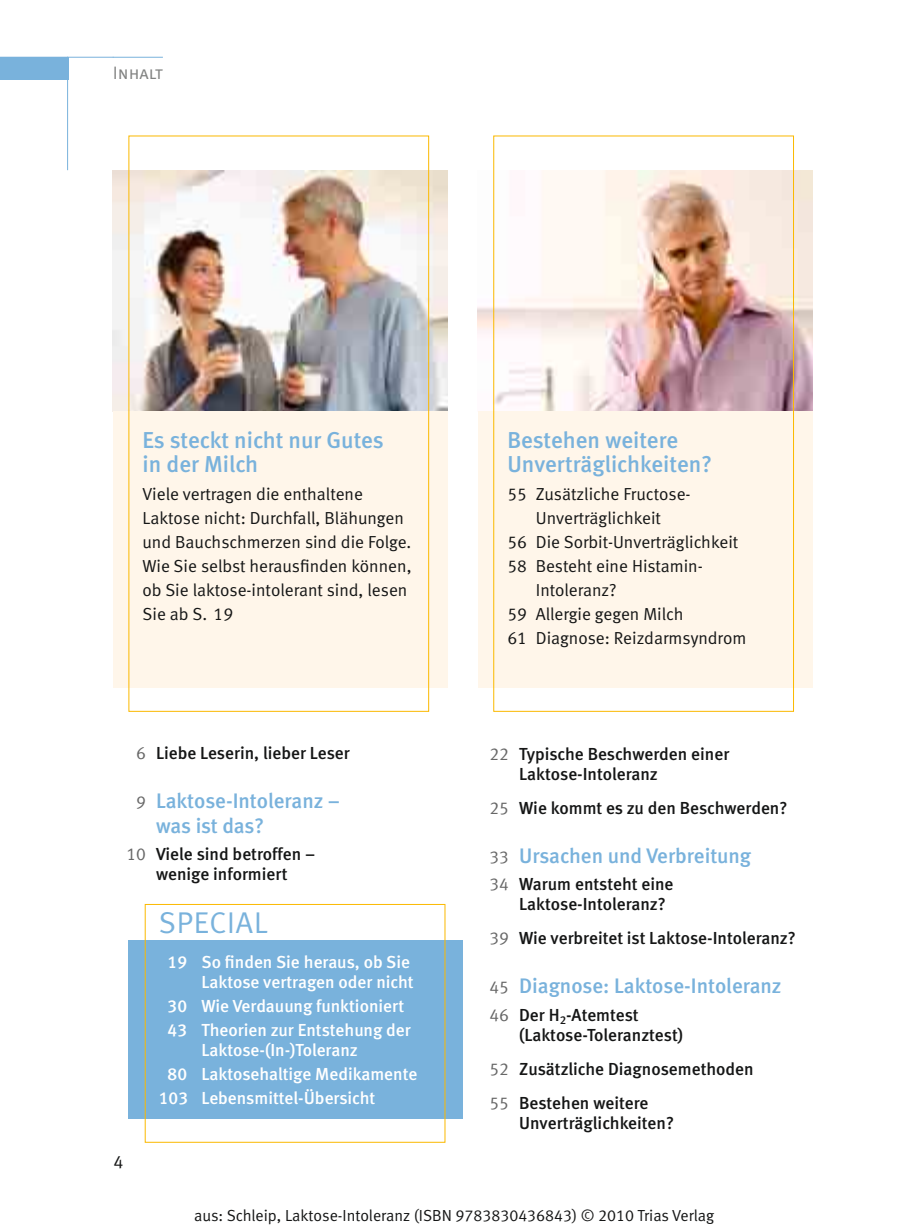
<style>
.page{position:relative;width:908px;height:1231px;background:#fff}
.page>*{position:absolute;margin:0;border:0;box-sizing:border-box;transform-origin:0 0}
.t1{font:30px "Meta Normal";letter-spacing:.03em;color:#79b2dc}
.t2{font:23px/24px "Meta Medium LF";color:#79b2dc}
.t3{font:21px/25px "Meta Medium LF";color:#79b2dc}
.t4{font:18px "Meta Normal LF Caps";color:#818281}
.t5{font:18px "Meta Normal LF";color:#151616}
.t6{font:17.4px/20px "Meta Medium LF";color:#151616}
.t7{font:17.4px/24px "Meta Normal LF";color:#151616}
.t8{font:17.4px/20px "Meta Medium LF";color:#fff;text-align:right}
.t9{font:16px "Meta Normal LF";color:#151616}
.s1{font-family:"Meta Normal LF";color:#676767}
.s2{font-family:"Meta Normal LF";font-size:17.4px;color:#676767}
</style>
<div class="page">
<div style="left:0;top:57px;width:68px;height:22px;background:#79b2dc"></div>
<hr style="left:67px;top:57px;width:1px;height:113px;background:#79b2dc">
<hr style="left:0;top:57px;width:113px;height:1px;background:#79b2dc">
<img style="left:113px;top:170px;width:334px;height:241px">
<div style="left:113px;top:411px;width:334px;height:276px;background:#fff6ea"></div>
<div style="left:128px;top:135px;width:301px;height:576px;border:1px solid #fbb900"></div>
<div style="left:128px;top:939px;width:334px;height:179px;background:#79b2dc"></div>
<img style="left:477px;top:170px;width:335px;height:241px">
<div style="left:477px;top:411px;width:335px;height:276px;background:#fff6ea"></div>
<hr style="left:113px;top:57px;width:50px;height:1px;background:#79b2dc">
<p class="t4" style="left:113px;top:63px;width:52px">Inhalt</p>
<h2 class="t2" style="left:142px;top:429px;width:243px">Es steckt nicht nur Gutes in der Milch</h2>
<p class="t7" style="left:142px;top:483px;width:270px">Viele vertragen die enthaltene<br>Laktose nicht: Durchfall, Blähungen und Bauchschmerzen sind die Folge.<br>Wie Sie selbst herausfinden können, ob Sie laktose-intolerant sind, lesen<br>Sie ab S. 19</p>
<p class="t6" style="left:136px;top:744px;width:215px"><span class="s1">6</span> Liebe Leserin, lieber Leser</p>
<p class="t3" style="left:156px;top:789px;width:185px;text-indent:-20px"><span class="s2">9</span> Laktose-Intoleranz – was ist das?</p>
<p class="t6" style="left:126px;top:845px;width:190px;text-align:center"><span class="s1">10</span> Viele sind betroffen – wenige informiert</p>
<h1 class="t1" style="left:159px;top:911px;width:110px">SPECIAL</h1>
<p class="t5" style="left:113px;top:1154px;width:12px">4</p>
<p class="t8" style="left:167px;top:953px;width:247px">19 So finden Sie heraus, ob Sie<br>Laktose vertragen oder nicht</p>
<p class="t8" style="left:167px;top:995px;width:244px;line-height:24px;text-align:left">30 Wie Verdauung funktioniert<br>43 Theorien zur Entstehung der</p>
<p class="t8" style="left:201px;top:1041px;width:158px">Laktose-(In-)Toleranz</p>
<p class="t8" style="left:167px;top:1065px;width:251px">80 Laktosehaltige Medikamente</p>
<p class="t8" style="left:159px;top:1089px;width:218px">103 Lebensmittel-Übersicht</p>
<h2 class="t2" style="left:507px;top:429px;width:206px">Bestehen weitere<br>Unverträglichkeiten?</h2>
<p class="t7" style="left:507px;top:483px;width:185px">55 Zusätzliche Fructose-</p>
<p class="t7" style="left:535px;top:507px;width:127px">Unverträglichkeit</p>
<p class="t7" style="left:507px;top:531px;width:232px">56 Die Sorbit-Unverträglichkeit</p>
<p class="t7" style="left:507px;top:555px;width:197px">58 Besteht eine Histamin-</p>
<p class="t7" style="left:535px;top:579px;width:82px">Intoleranz?</p>
<p class="t7" style="left:507px;top:603px;width:177px">59 Allergie gegen Milch</p>
<p class="t7" style="left:507px;top:626px;width:240px">61 Diagnose: Reizdarmsyndrom</p>
<p class="t6" style="left:519px;top:745px;width:211px;text-indent:-30px"><span class="s1">22</span> Typische Beschwerden einer<br>Laktose-Intoleranz</p>
<p class="t6" style="left:489px;top:799px;width:299px"><span class="s1">25</span> Wie kommt es zu den Beschwerden?</p>
<p class="t3" style="left:489px;top:844px;width:263px"><span class="s2">33</span> Ursachen und Verbreitung</p>
<p class="t6" style="left:519px;top:875px;width:156px;text-indent:-30px"><span class="s1">34</span> Warum entsteht eine<br>Laktose-Intoleranz?</p>
<p class="t6" style="left:489px;top:929px;width:308px"><span class="s1">39</span> Wie verbreitet ist Laktose-Intoleranz?</p>
<p class="t3" style="left:489px;top:975px;width:293px"><span class="s2">45</span> Diagnose: Laktose-Intoleranz</p>
<p class="t6" style="left:519px;top:1006px;width:165px;text-indent:-30px"><span class="s1">46</span> Der H<sub>2</sub>-Atemtest (Laktose-Toleranztest)</p>
<p class="t6" style="left:489px;top:1053px;width:265px;line-height:34.2px"><span class="s1">52</span> Zusätzliche Diagnosemethoden<br><span class="s1">55</span> Bestehen weitere</p>
<p class="t6" style="left:519px;top:1114px;width:156px">Unverträglichkeiten?</p>
<p class="t9" style="left:194px;top:1209px;width:521px">aus: Schleip, Laktose-Intoleranz (ISBN 9783830436843) © 2010 Trias Verlag</p>
</div>
